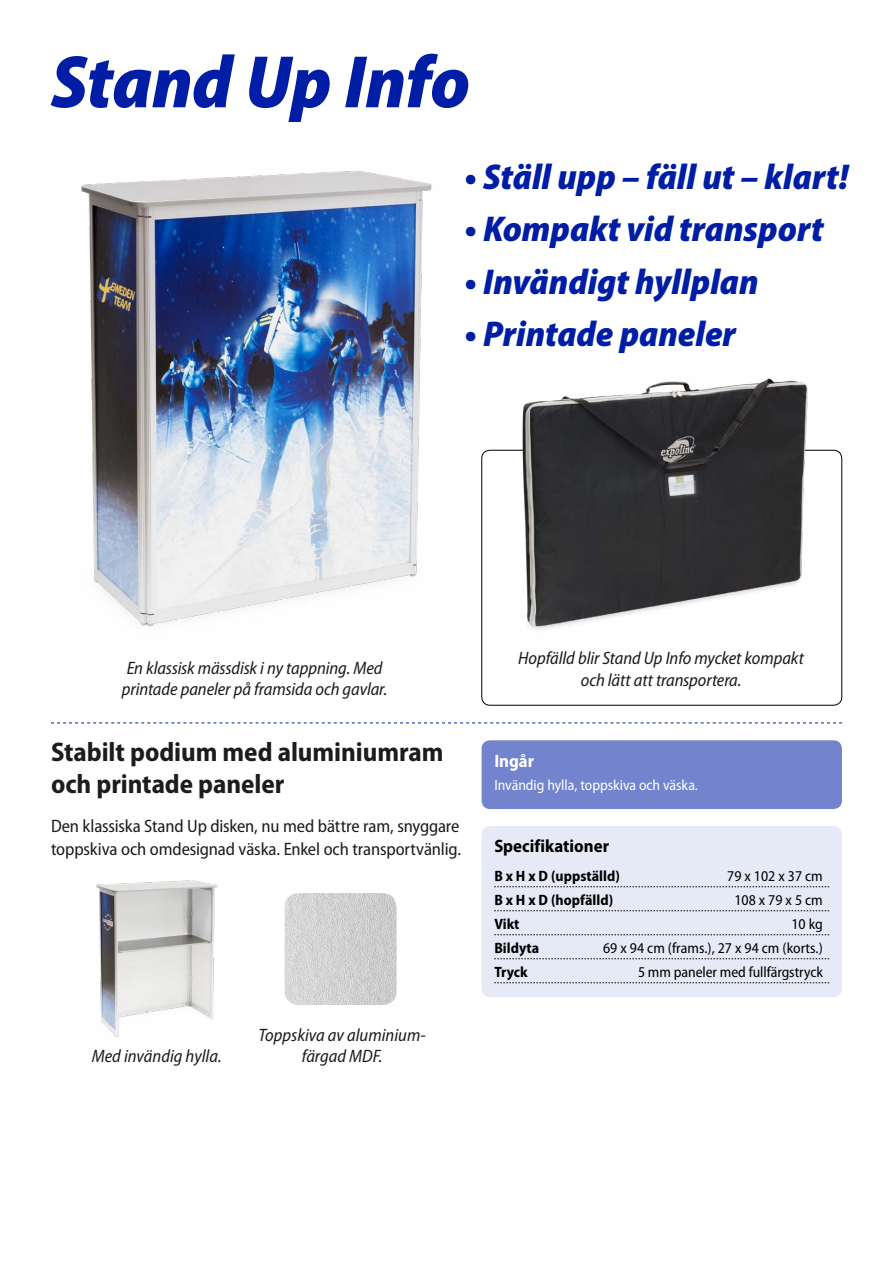
<style>
.page{position:relative;width:893px;height:1263px;background:#fff}
.page>*{position:absolute;margin:0;border:0;box-sizing:border-box;transform-origin:0 0}
.t1{font:italic 900 semi-condensed 75px "Myriad Pro";letter-spacing:-.005em;color:#001ea5}
.t2{font:italic 900 semi-condensed 36px "Myriad Pro";color:#001ea5}
.t3{font:700 semi-condensed 27px/32.4px "Myriad Pro";letter-spacing:-.005em;color:#1c1c1b}
.t4{font:italic semi-condensed 18px/21.6px "Myriad Pro";letter-spacing:-.005em;color:#1c1c1b;text-align:center}
.t5{font:semi-condensed 18px/22.5px "Myriad Pro";letter-spacing:-.01em;color:#1c1c1b}
.t6{font:700 semi-condensed 18px "Myriad Pro";letter-spacing:.005em;color:#000}
.t7{font:700 semi-condensed 18px "Myriad Pro";color:#fff}
.t8{font:semi-condensed 15px "Myriad Pro";color:#000}
.t9{font:700 semi-condensed 15px "Myriad Pro";letter-spacing:.005em;color:#000}
.t10{font:semi-condensed 15px "Myriad Pro";letter-spacing:-.005em;color:#fff}
</style>
<div class="page">
<svg style="left:51px;top:722px;width:791px;height:1px"></svg>
<div style="left:482px;top:740px;width:360px;height:69px;background:#7383ce;border-radius:9px"></div>
<div style="left:482px;top:826px;width:360px;height:171px;background:#e6e9f6;border-radius:9px"></div>
<svg style="left:494px;top:886px;width:335px;height:1px"></svg>
<svg style="left:494px;top:910px;width:335px;height:1px"></svg>
<svg style="left:494px;top:934px;width:335px;height:1px"></svg>
<svg style="left:494px;top:958px;width:335px;height:1px"></svg>
<svg style="left:494px;top:982px;width:335px;height:1px"></svg>
<img style="left:81px;top:171px;width:351px;height:456px">
<img style="left:505px;top:378px;width:317px;height:252px">
<img style="left:96px;top:880px;width:122px;height:157px">
<img style="left:285px;top:893px;width:112px;height:112px">
<h1 class="t1" style="left:51px;top:41px;width:421px">Stand Up Info</h1>
<h2 class="t2" style="left:465px;top:157px;width:385px">• Ställ upp – fäll ut – klart!</h2>
<h2 class="t2" style="left:465px;top:209px;width:361px">• Kompakt vid transport</h2>
<h2 class="t2" style="left:465px;top:262px;width:296px">• Invändigt hyllplan</h2>
<h2 class="t2" style="left:465px;top:314px;width:273px">• Printade paneler</h2>
<p class="t4" style="left:122px;top:657px;width:267px;text-align:left">En klassisk mässdisk i ny tappning. Med printade paneler på framsida och gavlar.</p>
<p class="t4" style="left:518px;top:648px;width:287px">Hopfälld blir Stand Up Info mycket kompakt och lätt att transportera.</p>
<h3 class="t3" style="left:51px;top:736px;width:394px">Stabilt podium med aluminiumram och printade paneler</h3>
<p class="t5" style="left:51px;top:815px;width:412px">Den klassiska Stand Up disken, nu med bättre ram, snyggare toppskiva och omdesignad väska. Enkel och transportvänlig.</p>
<p class="t4" style="left:92px;top:1046px;width:132px">Med invändig hylla.</p>
<p class="t4" style="left:258px;top:1024px;width:169px">Toppskiva av aluminium&shy;färgad MDF.</p>
<p class="t7" style="left:494px;top:750px;width:41px">Ingår</p>
<p class="t10" style="left:494px;top:777px;width:205px">Invändig hylla, toppskiva och väska.</p>
<p class="t6" style="left:494px;top:836px;width:116px">Specifikationer</p>
<p class="t9" style="left:494px;top:867px;width:127px">B x H x D (uppställd)</p>
<p class="t8" style="left:727px;top:867px;width:97px">79 x 102 x 37 cm</p>
<p class="t9" style="left:494px;top:891px;width:120px">B x H x D (hopfälld)</p>
<p class="t8" style="left:734px;top:891px;width:90px">108 x 79 x 5 cm</p>
<p class="t9" style="left:494px;top:915px;width:27px">Vikt</p>
<p class="t8" style="left:791px;top:915px;width:33px">10 kg</p>
<p class="t9" style="left:494px;top:939px;width:46px">Bildyta</p>
<p class="t8" style="left:603px;top:939px;width:221px">69 x 94 cm (frams.), 27 x 94 cm (korts.)</p>
<p class="t9" style="left:494px;top:963px;width:35px">Tryck</p>
<p class="t8" style="left:638px;top:963px;width:186px">5 mm paneler med fullfärgstryck</p>
</div>
